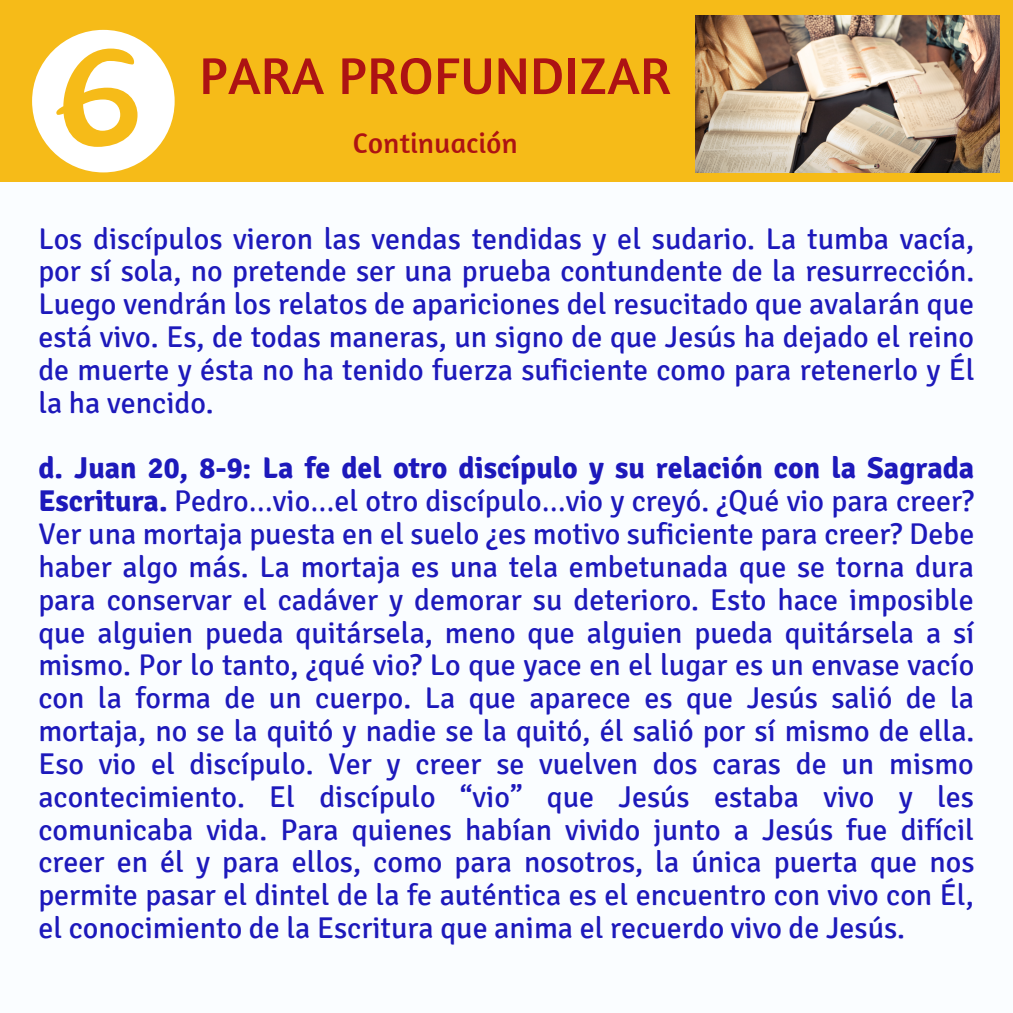
<style>
.page{position:relative;width:1013px;height:1013px;background:#fff}
.page>*{position:absolute;margin:0;border:0;box-sizing:border-box;transform-origin:0 0}
.t1{font:52.5px "Amaranth";letter-spacing:.015em;color:#ad1313}
.t2{font:30px/32.8px "Signika";color:#1d19bb;text-align:justify}
.t3{font:28.75px "Amaranth";letter-spacing:.015em;color:#ad1313}
.s1{font-weight:700}
.s2{font-family:"Noto Sans Gurmukhi"}
</style>
<div class="page">
<div style="left:0;top:0;width:1012px;height:1012px;background:#f6bb18"></div>
<div style="left:0;top:183px;width:1012px;height:829px;background:#fafdff"></div>
<svg style="left:32px;top:30px;width:143px;height:142px"></svg>
<img style="left:695px;top:15px;width:304px;height:158px">
<p class="t1" style="left:200px;top:43px;width:472px">PARA PROFUNDIZAR</p>
<p class="t3" style="left:353px;top:124px;width:166px">Continuación</p>
<p class="t2" style="left:38px;top:222px;width:937px">Los discípulos vieron las vendas tendidas y el sudario. La tumba vacía, por sí sola, no pretende ser una prueba contundente de la resurrección.<br>Luego vendrán los relatos de apariciones del resucitado que avalarán que está vivo. Es, de todas maneras, un signo de que Jesús ha dejado el reino de muerte y ésta no ha tenido fuerza suficiente como para retenerlo y Él la ha vencido.</p>
<p class="t2" style="left:38px;top:452px;width:937px"><span class="s1">d. Juan 20, 8-9: La fe del otro discípulo y su relación con la Sagrada Escritura.</span> Pedro<span class="s2">…</span>vio<span class="s2">…</span>el otro discípulo<span class="s2">…</span>vio y creyó. ¿Qué vio para creer?<br>Ver una mortaja puesta en el suelo ¿es motivo suficiente para creer? Debe haber algo más. La mortaja es una tela embetunada que se torna dura para conservar el cadáver y demorar su deterioro. Esto hace imposible que alguien pueda quitársela, meno que alguien pueda quitársela a sí mismo. Por lo tanto, ¿qué vio? Lo que yace en el lugar es un envase vacío con la forma de un cuerpo. La que aparece es que Jesús salió de la mortaja, no se la quitó y nadie se la quitó, él salió por sí mismo de ella.<br>Eso vio el discípulo. Ver y creer se vuelven dos caras de un mismo acontecimiento. El discípulo “vio” que Jesús estaba vivo y les comunicaba vida. Para quienes habían vivido junto a Jesús fue difícil creer en él y para ellos, como para nosotros, la única puerta que nos permite pasar el dintel de la fe auténtica es el encuentro con vivo con Él, el conocimiento de la Escritura que anima el recuerdo vivo de Jesús.</p>
</div>
